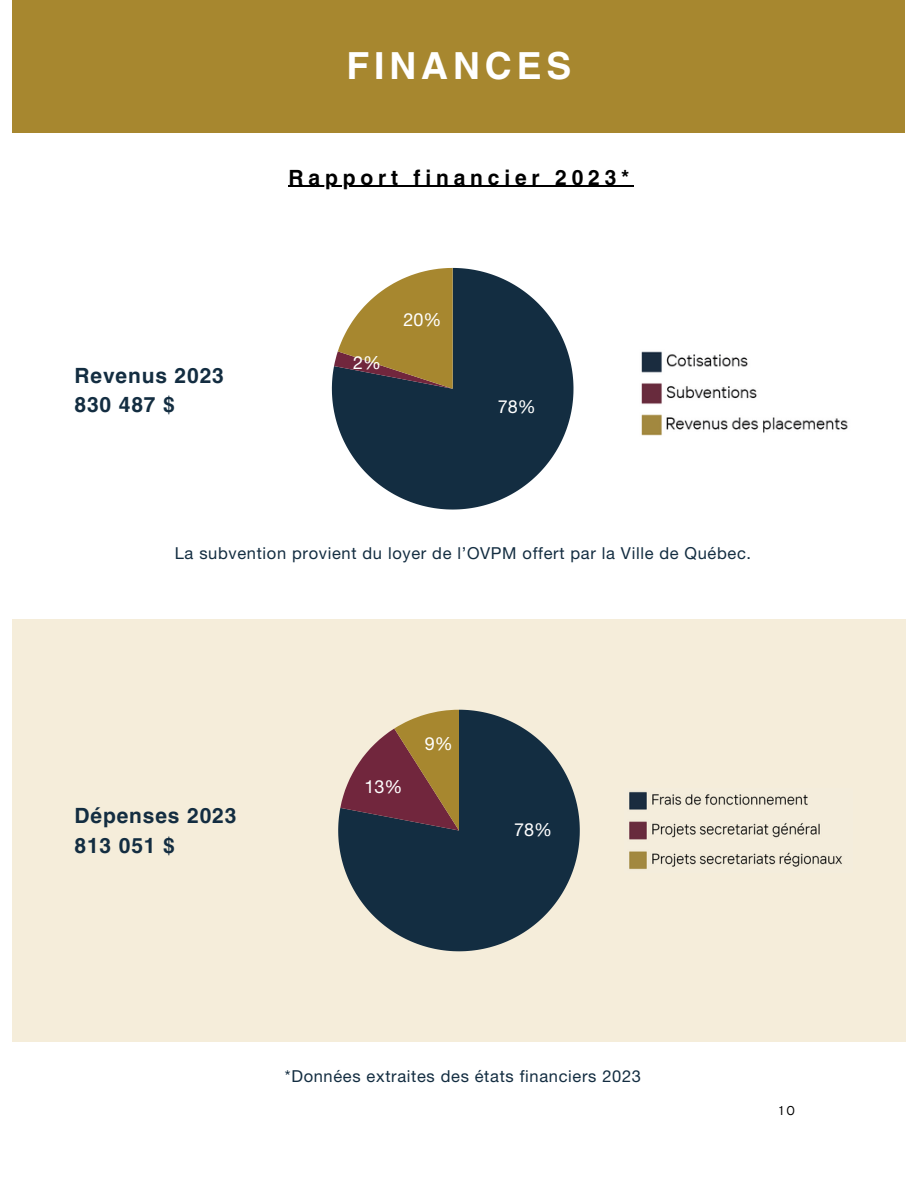
<style>
.page{position:relative;width:918px;height:1188px;background:#fff}
.page>*{position:absolute;margin:0;border:0;box-sizing:border-box;transform-origin:0 0}
.t1{font:700 37.35px "Helvetica LT Pro";letter-spacing:.13em;color:#fff}
.t2{font:700 21px/29.2px "Helvetica LT Pro";letter-spacing:.04em;color:#132d41}
.t3{font:700 21px "Helvetica LT Pro";letter-spacing:.23em;color:#000}
.t4{font:18px "Helvetica Neue LT Std";color:#fff}
.t5{font:16.5px "Helvetica Neue LT Std";letter-spacing:.04em;color:#132d41}
.t6{font:12.75px "TT Interphases";color:#000001}
</style>
<div class="page">
<div style="left:13px;top:619px;width:892px;height:423px;background:#f5edda"></div>
<svg style="left:332px;top:268px;width:242px;height:242px;fill:#132d41"></svg>
<svg style="left:334px;top:268px;width:119px;height:121px"></svg>
<div style="left:13px;top:0;width:892px;height:133px;background:#a7872f"></div>
<svg style="left:338px;top:710px;width:242px;height:241px;fill:#132d41"></svg>
<svg style="left:340px;top:710px;width:119px;height:121px"></svg>
<img style="left:641px;top:351px;width:207px;height:85px">
<img style="left:629px;top:791px;width:213px;height:78px">
<hr style="left:289px;top:186px;width:345px;height:1px;background:#000">
<h1 class="t1" style="left:347px;top:52px;width:226px">FINANCES</h1>
<p class="t3" style="left:289px;top:169px;width:342px">Rapport financier 2023*</p>
<p class="t2" style="left:75px;top:363px;width:151px">Revenus 2023<br>830 487 $</p>
<p class="t4" style="left:353px;top:356px;width:30px">2%</p>
<p class="t4" style="left:403px;top:314px;width:40px">20%</p>
<p class="t4" style="left:498px;top:400px;width:40px">78%</p>
<p class="t5" style="left:175px;top:547px;width:578px">La subvention provient du loyer de l’OVPM offert par la Ville de Québec.</p>
<p class="t2" style="left:75px;top:803px;width:163px">Dépenses 2023<br>813 051 $</p>
<p class="t4" style="left:364px;top:780px;width:40px">13%</p>
<p class="t4" style="left:425px;top:737px;width:30px">9%</p>
<p class="t4" style="left:514px;top:824px;width:40px">78%</p>
<p class="t5" style="left:285px;top:1070px;width:358px">*Données extraites des états financiers 2023</p>
<p class="t6" style="left:779px;top:1102px;width:17px">10</p>
</div>
